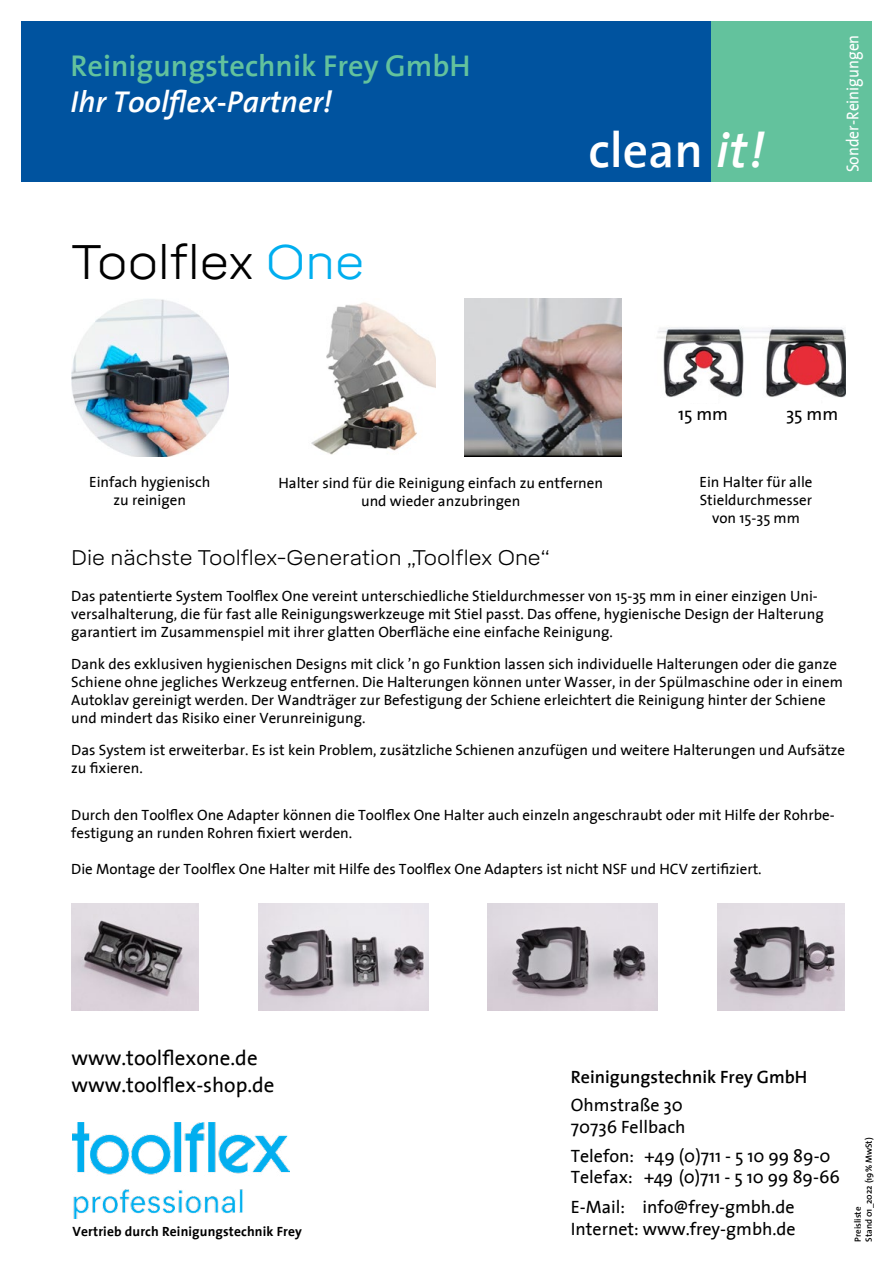
<style>
.page{position:relative;width:893px;height:1263px;background:#fff}
.page>*{position:absolute;margin:0;border:0;box-sizing:border-box;transform-origin:0 0}
.t1{font:600 49.8px "The Sans";color:#fff}
.t2{font:300 48px "Mikro";color:#000}
.t3{font:600 30.45px "The Sans";color:#63c29d}
.t4{font:italic 600 30.45px "The Sans";color:#fff}
.t5{font:300 21px "Mikro";color:#000}
.t6{font:21px/27px "The Sans";color:#000}
.t7{font:18px/21.6px "The Sans";color:#000}
.t8{font:600 18px "The Sans";color:#000}
.t9{font:17.25px "The Sans";color:#fff;scale:.9 1}
.t10{font:15px/18px "The Sans";color:#000}
.t11{font:700 13.5px "The Sans";letter-spacing:.01em;color:#000}
.t12{font:600 9px/10.8px "The Sans";color:#000}
.s1{color:#00aeef}
.s2{font-style:italic}
</style>
<div class="page">
<div style="left:21px;top:21px;width:850px;height:160px;background:#00539f"></div>
<div style="left:712px;top:21px;width:160px;height:160px;background:#63c29d"></div>
<img style="left:71px;top:299px;width:157px;height:157px">
<img style="left:657px;top:327px;width:189px;height:71px">
<img style="left:311px;top:302px;width:125px;height:153px">
<img style="left:464px;top:299px;width:157px;height:157px">
<div style="left:689px;top:391px;width:29px;height:12px;background:#fff"></div>
<div style="left:792px;top:391px;width:28px;height:14px;background:#fff"></div>
<img style="left:717px;top:904px;width:128px;height:106px">
<img style="left:258px;top:904px;width:170px;height:106px">
<img style="left:71px;top:904px;width:128px;height:106px">
<img style="left:488px;top:904px;width:170px;height:106px">
<img style="left:73px;top:1122px;width:217px;height:96px">
<h3 class="t3" style="left:70px;top:40px;width:402px">Reinigungstechnik Frey GmbH</h3>
<h3 class="t4" style="left:70px;top:76px;width:263px">Ihr Toolflex-Partner!</h3>
<h2 class="t2" style="left:71px;top:234px;width:295px">Toolflex <span class="s1">One</span></h2>
<h1 class="t1" style="left:588px;top:109px;width:178px">clean <span class="s2">it!</span></h1>
<p class="t9" style="left:838px;top:172px;width:155px;rotate:-90deg">Sonder-Reinigungen</p>
<p class="t7" style="left:678px;top:402px;width:52px">15 mm</p>
<p class="t7" style="left:786px;top:402px;width:54px">35 mm</p>
<p class="t10" style="left:89px;top:473px;width:123px;text-align:center">Einfach hygienisch zu reinigen</p>
<h3 class="t5" style="left:71px;top:545px;width:480px">Die nächste Toolflex-Generation „Toolflex One“</h3>
<p class="t10" style="left:71px;top:586px;width:754px">Das patentierte System Toolflex One vereint unterschiedliche Stieldurchmesser von 15-35 mm in einer einzigen Uni&shy;versalhalterung, die für fast alle Reinigungswerkzeuge mit Stiel passt. Das offene, hygienische Design der Halterung garantiert im Zusammenspiel mit ihrer glatten Oberfläche eine einfache Reinigung.</p>
<p class="t10" style="left:71px;top:654px;width:773px">Dank des exklusiven hygienischen Designs mit click ’n go Funktion lassen sich individuelle Halterungen oder die ganze Schiene ohne jegliches Werkzeug entfernen. Die Halterungen können unter Wasser, in der Spülmaschine oder in einem Autoklav gereinigt werden. Der Wandträger zur Befestigung der Schiene erleichtert die Reinigung hinter der Schiene und mindert das Risiko einer Verunreinigung.</p>
<p class="t10" style="left:71px;top:741px;width:775px">Das System ist erweiterbar. Es ist kein Problem, zusätzliche Schienen anzufügen und weitere Halterungen und Aufsätze zu fixieren.</p>
<p class="t10" style="left:71px;top:805px;width:765px">Durch den Toolflex One Adapter können die Toolflex One Halter auch einzeln angeschraubt oder mit Hilfe der Rohrbe&shy;festigung an runden Rohren fixiert werden.</p>
<p class="t10" style="left:71px;top:859px;width:692px">Die Montage der Toolflex One Halter mit Hilfe des Toolflex One Adapters ist nicht NSF und HCV zertifiziert.</p>
<p class="t10" style="left:278px;top:473px;width:326px;text-align:center">Halter sind für die Reinigung einfach zu entfernen und wieder anzubringen</p>
<p class="t10" style="left:699px;top:473px;width:114px;text-align:center">Ein Halter für alle<br>Stieldurchmesser von 15-35 mm</p>
<h3 class="t6" style="left:71px;top:1044px;width:205px">www.toolflexone.de www.toolflex-shop.de</h3>
<p class="t11" style="left:73px;top:1220px;width:231px">Vertrieb durch Reinigungstechnik Frey</p>
<p class="t8" style="left:571px;top:1061px;width:238px">Reinigungstechnik Frey GmbH</p>
<p class="t7" style="left:571px;top:1094px;width:116px">Ohmstraße 30<br>70736 Fellbach</p>
<p class="t7" style="left:571px;top:1144px;width:271px">Telefon: +49 (0)711 - 5 10 99 89-0<br>Telefax: +49 (0)711 - 5 10 99 89-66</p>
<p class="t7" style="left:571px;top:1196px;width:226px">E-Mail: info@frey-gmbh.de<br>Internet: www.frey-gmbh.de</p>
<p class="t12" style="left:852px;top:1242px;width:106px;rotate:-90deg">Preisliste<br>Stand 01_2022 (19% MwSt)</p>
</div>
